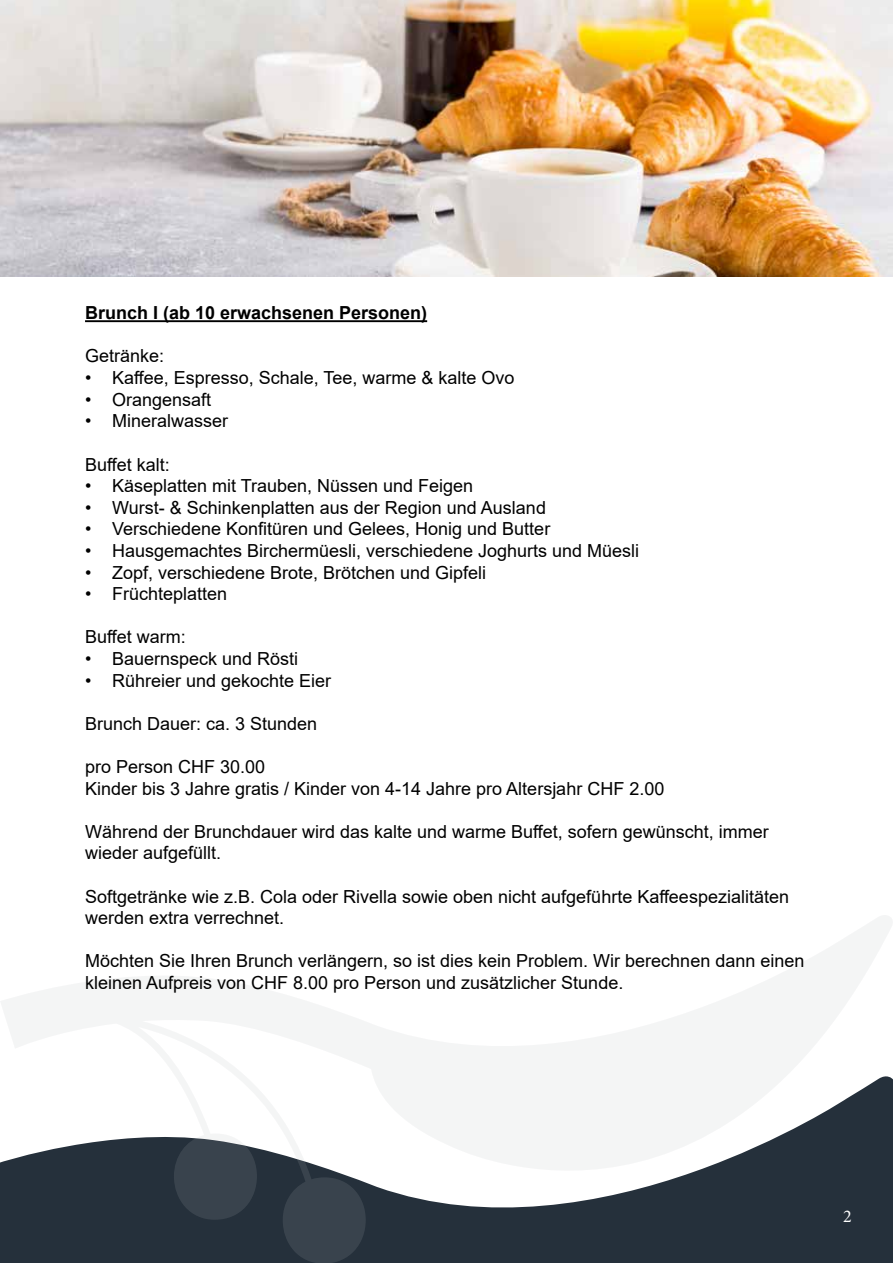
<style>
.page{position:relative;width:893px;height:1263px;background:#fff}
.page>*{position:absolute;margin:0;border:0;box-sizing:border-box;transform-origin:0 0}
.t1{font:18px/21.6px "Arial";color:#000}
.t2{font:700 18px "Arial";color:#000}
.t3{font:18px "Minion Pro";color:#fff}
</style>
<div class="page">
<svg style="left:0;top:915px;width:893px;height:348px"></svg>
<div style="left:797px;top:1163px;width:84px;height:91px;background:#25303b"></div>
<hr style="left:85px;top:320px;width:342px;height:2px;background:#000">
<img style="left:0;top:0;width:893px;height:276px">
<p class="t2" style="left:85px;top:300px;width:344px">Brunch I (ab 10 erwachsenen Personen)</p>
<p class="t1" style="left:85px;top:345px;width:81px">Getränke:</p>
<p class="t1" style="left:85px;top:367px;width:431px">• Kaffee, Espresso, Schale, Tee, warme &amp; kalte Ovo</p>
<p class="t1" style="left:85px;top:388px;width:128px">• Orangensaft</p>
<p class="t1" style="left:85px;top:410px;width:145px">• Mineralwasser</p>
<p class="t1" style="left:85px;top:453px;width:86px">Buffet kalt:</p>
<p class="t1" style="left:85px;top:475px;width:390px">• Käseplatten mit Trauben, Nüssen und Feigen</p>
<p class="t1" style="left:85px;top:496px;width:462px">• Wurst- &amp; Schinkenplatten aus der Region und Ausland</p>
<p class="t1" style="left:85px;top:518px;width:467px">• Verschiedene Konfitüren und Gelees, Honig und Butter</p>
<p class="t1" style="left:85px;top:540px;width:556px">• Hausgemachtes Birchermüesli, verschiedene Joghurts und Müesli</p>
<p class="t1" style="left:85px;top:561px;width:403px">• Zopf, verschiedene Brote, Brötchen und Gipfeli</p>
<p class="t1" style="left:85px;top:583px;width:144px">• Früchteplatten</p>
<p class="t1" style="left:85px;top:626px;width:102px">Buffet warm:</p>
<p class="t1" style="left:85px;top:648px;width:215px">• Bauernspeck und Rösti</p>
<p class="t1" style="left:85px;top:669px;width:248px">• Rühreier und gekochte Eier</p>
<p class="t1" style="left:85px;top:712px;width:234px">Brunch Dauer: ca. 3 Stunden</p>
<p class="t1" style="left:85px;top:756px;width:581px">pro Person CHF 30.00<br>Kinder bis 3 Jahre gratis / Kinder von 4-14 Jahre pro Altersjahr CHF 2.00</p>
<p class="t1" style="left:85px;top:820px;width:685px">Während der Brunchdauer wird das kalte und warme Buffet, sofern gewünscht, immer wieder aufgefüllt.</p>
<p class="t1" style="left:85px;top:885px;width:705px">Softgetränke wie z.B. Cola oder Rivella sowie oben nicht aufgeführte Kaffeespezialitäten werden extra verrechnet.</p>
<p class="t1" style="left:85px;top:950px;width:721px">Möchten Sie Ihren Brunch verlängern, so ist dies kein Problem. Wir berechnen dann einen kleinen Aufpreis von CHF 8.00 pro Person und zusätzlicher Stunde.</p>
<p class="t3" style="left:843px;top:1204px;width:10px">2</p>
</div>
